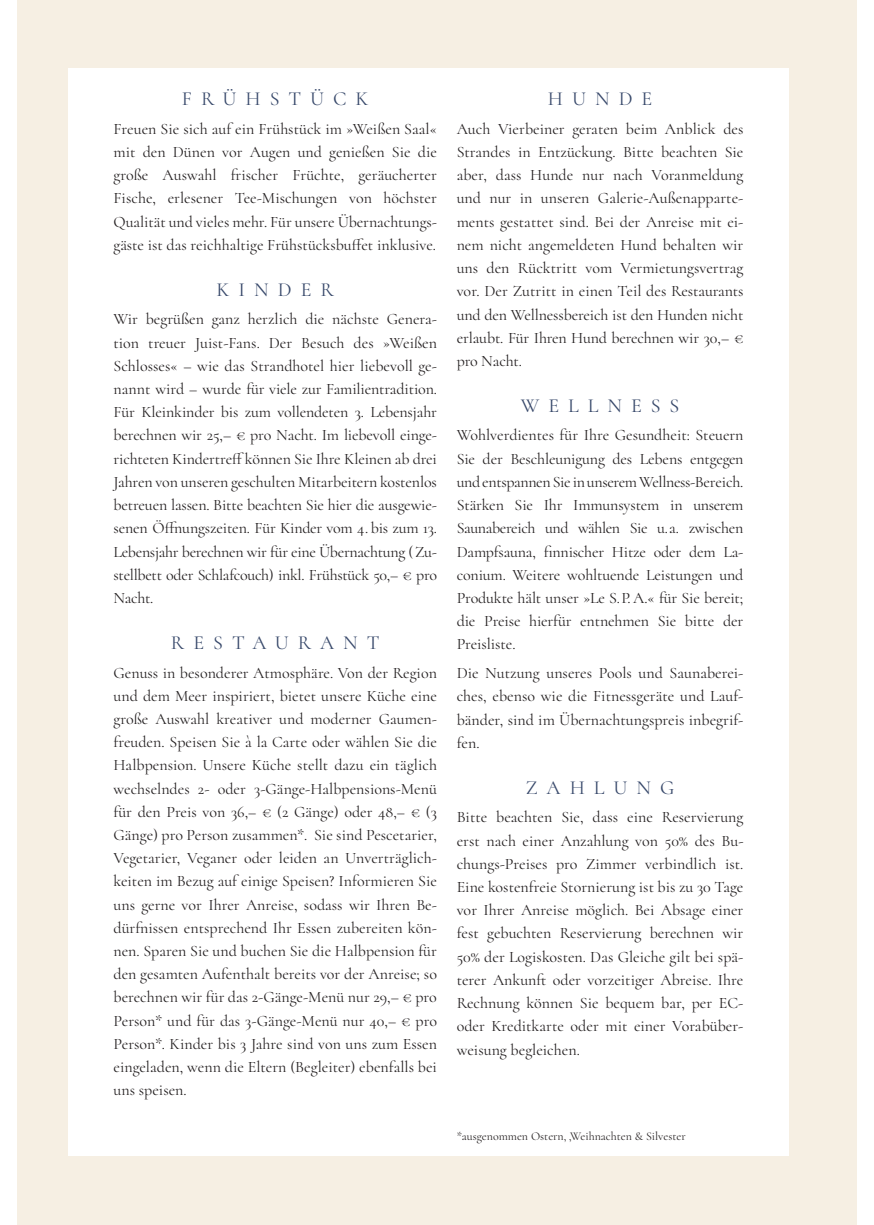
<style>
.page{position:relative;width:874px;height:1225px;background:#fff}
.page>*{position:absolute;margin:0;border:0;box-sizing:border-box;transform-origin:0 0}
.t1{font:20px "Cormorant";letter-spacing:.45em;color:#37486a}
.t2{font:16px/23.2px "Cormorant";color:#231f20;text-align:justify}
.t3{font:12px "Cormorant";color:#231f20}
</style>
<div class="page">
<div style="left:17px;top:0;width:839px;height:1225px;background:#f6efe3"></div>
<div style="left:68px;top:68px;width:720px;height:1088px;background:#fff"></div>
<p class="t1" style="left:182px;top:86px;width:188px">FRÜHSTÜCK</p>
<p class="t2" style="left:113px;top:117px;width:325px">Freuen Sie sich auf ein Frühstück im »Weißen Saal« mit den Dünen vor Augen und genießen Sie die große Auswahl frischer Früchte, geräucherter Fische, erlesener Tee-Mischungen von höchster Qualität und vieles mehr. Für unsere Übernachtungs&shy;gäste ist das reichhaltige Frühstücksbuffet inklusive.</p>
<p class="t1" style="left:216px;top:277px;width:119px">KINDER</p>
<p class="t2" style="left:113px;top:308px;width:325px">Wir begrüßen ganz herzlich die nächste Genera&shy;tion treuer Juist-Fans. Der Besuch des »Weißen Schlosses« – wie das Strandhotel hier liebevoll ge&shy;nannt wird – wurde für viele zur Familientradition.<br>Für Kleinkinder bis zum vollendeten 3. Lebensjahr berechnen wir 25,– € pro Nacht. Im liebevoll einge&shy;richteten Kindertreff können Sie Ihre Kleinen ab drei Jahren von unseren geschulten Mitarbeitern kostenlos betreuen lassen. Bitte beachten Sie hier die ausgewie&shy;senen Öffnungszeiten. Für Kinder vom 4. bis zum 13.<br>Lebensjahr berechnen wir für eine Übernachtung (Zu&shy;stellbett oder Schlafcouch) inkl. Frühstück 50,– € pro Nacht.</p>
<p class="t1" style="left:171px;top:630px;width:210px">RESTAURANT</p>
<p class="t2" style="left:113px;top:661px;width:325px">Genuss in besonderer Atmosphäre. Von der Region und dem Meer inspiriert, bietet unsere Küche eine große Auswahl kreativer und moderner Gaumen&shy;freuden. Speisen Sie à la Carte oder wählen Sie die Halbpension. Unsere Küche stellt dazu ein täglich wechselndes 2- oder 3-Gänge-Halbpensions-Menü für den Preis von 36,– € (2 Gänge) oder 48,– € (3<br>Gänge) pro Person zusammen*. Sie sind Pescetarier, Vegetarier, Veganer oder leiden an Unverträglich&shy;keiten im Bezug auf einige Speisen? Informieren Sie uns gerne vor Ihrer Anreise, sodass wir Ihren Be&shy;dürfnissen entsprechend Ihr Essen zubereiten kön&shy;nen. Sparen Sie und buchen Sie die Halbpension für den gesamten Aufenthalt bereits vor der Anreise; so berechnen wir für das 2-Gänge-Menü nur 29,– € pro Person* und für das 3-Gänge-Menü nur 40,– € pro Person*. Kinder bis 3 Jahre sind von uns zum Essen eingeladen, wenn die Eltern (Begleiter) ebenfalls bei uns speisen.</p>
<p class="t1" style="left:547px;top:86px;width:106px">HUNDE</p>
<p class="t2" style="left:456px;top:117px;width:288px">Auch Vierbeiner geraten beim Anblick des Strandes in Entzückung. Bitte beachten Sie aber, dass Hunde nur nach Voranmeldung und nur in unseren Galerie-Außenapparte&shy;ments gestattet sind. Bei der Anreise mit ei&shy;nem nicht angemeldeten Hund behalten wir uns den Rücktritt vom Vermietungsvertrag vor. Der Zutritt in einen Teil des Restaurants und den Wellnessbereich ist den Hunden nicht erlaubt. Für Ihren Hund berechnen wir 30,– € pro Nacht.</p>
<p class="t1" style="left:520px;top:393px;width:160px">WELLNESS</p>
<p class="t2" style="left:456px;top:424px;width:288px">Wohlverdientes für Ihre Gesundheit: Steuern Sie der Beschleunigung des Lebens entgegen und entspannen Sie in unserem Wellness-Bereich.<br>Stärken Sie Ihr Immunsystem in unserem Saunabereich und wählen Sie u.a. zwischen Dampfsauna, finnischer Hitze oder dem La&shy;conium. Weitere wohltuende Leistungen und Produkte hält unser »Le S.P. A.« für Sie bereit; die Preise hierfür entnehmen Sie bitte der Preisliste.</p>
<p class="t2" style="left:456px;top:661px;width:288px">Die Nutzung unseres Pools und Saunaberei&shy;ches, ebenso wie die Fitnessgeräte und Lauf&shy;bänder, sind im Übernachtungspreis inbegrif&shy;fen.</p>
<p class="t1" style="left:525px;top:775px;width:150px">ZAHLUNG</p>
<p class="t2" style="left:456px;top:805px;width:288px">Bitte beachten Sie, dass eine Reservierung erst nach einer Anzahlung von 50% des Bu&shy;chungs-Preises pro Zimmer verbindlich ist.<br>Eine kostenfreie Stornierung ist bis zu 30 Tage vor Ihrer Anreise möglich. Bei Absage einer fest gebuchten Reservierung berechnen wir 50% der Logiskosten. Das Gleiche gilt bei spä&shy;terer Ankunft oder vorzeitiger Abreise. Ihre Rechnung können Sie bequem bar, per EC&shy;oder Kreditkarte oder mit einer Vorabüber&shy;weisung begleichen.</p>
<p class="t3" style="left:456px;top:1129px;width:230px">*ausgenommen Ostern, ‚Weihnachten &amp; Silvester</p>
</div>
